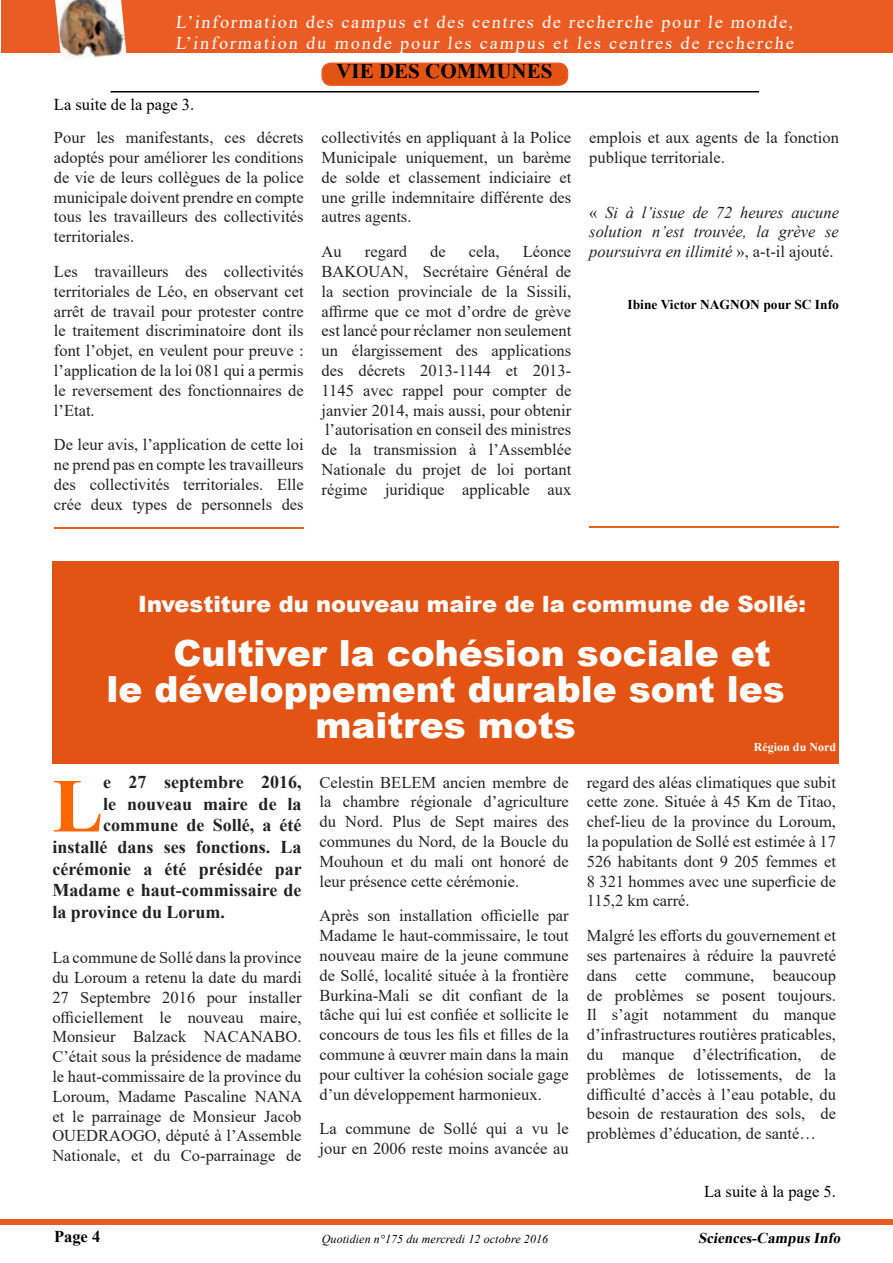
<style>
.page{position:relative;width:893px;height:1263px;background:#fff}
.page>*{position:absolute;margin:0;border:0;box-sizing:border-box;transform-origin:0 0}
.t1{font:700 76.35px "Times New Roman";color:#f60}
.t2{font:900 36px "Arial";color:#fff}
.t3{font:900 22.5px "Arial";color:#fff}
.t4{font:700 21px "Times New Roman";color:#000}
.t5{font:700 18px "Times New Roman";color:#222}
.t6{font:18px/21.6px "Times New Roman";letter-spacing:.105em;color:#fff}
.t7{font:16.5px/19.8px "Times New Roman";color:#222;text-align:justify}
.t8{font:italic 16.5px/19.8px "Times New Roman";color:#222;text-align:justify}
.t9{font:16.5px "Times New Roman";color:#000}
.t10{font:700 16.5px "Times New Roman";color:#000}
.t11{font:italic 700 15px "Times New Roman";color:#000}
.t12{font:700 13.5px "Times New Roman";color:#000}
.t13{font:italic 12px "Times New Roman";letter-spacing:.01em;color:#000}
.t14{font:700 12px "Times New Roman";color:#fff}
.s1{font-style:normal}
</style>
<div class="page">
<div style="left:1px;top:1219px;width:892px;height:6px;background:#ea5c24"></div>
<hr style="left:111px;top:91px;width:648px;height:1px;background:#000">
<div style="left:322px;top:63px;width:245px;height:22px;background:#e35414;border-radius:9px"></div>
<div style="left:321px;top:63px;width:247px;height:23px;border:2px solid #ea5c24;border-radius:9px"></div>
<div style="left:1px;top:0;width:892px;height:53px;background:#ea5c24"></div>
<img style="left:55px;top:0;width:72px;height:60px">
<hr style="left:54px;top:527px;width:250px;height:2px;background:#ea5c24">
<hr style="left:589px;top:526px;width:250px;height:1px;background:#ea5c24">
<div style="left:52px;top:561px;width:787px;height:202px;background:#e35414"></div>
<p class="t6" style="left:175px;top:10px;width:622px">L’information des campus et des centres de recherche pour le monde,<br>L’information du monde pour les campus et les centres de recherche</p>
<p class="t9" style="left:54px;top:93px;width:142px">La suite de la page 3.</p>
<p class="t7" style="left:54px;top:127px;width:251px">Pour les manifestants, ces décrets adoptés pour améliorer les conditions de vie de leurs collègues de la police municipale doivent prendre en compte tous les travailleurs des collectivités territoriales.</p>
<p class="t7" style="left:54px;top:261px;width:251px">Les travailleurs des collectivités territoriales de Léo, en observant cet arrêt de travail pour protester contre le traitement discriminatoire dont ils font l’objet, en veulent pour preuve : l’application de la loi 081 qui a permis le reversement des fonctionnaires de l’Etat.</p>
<p class="t7" style="left:54px;top:434px;width:251px">De leur avis, l’application de cette loi ne prend pas en compte les travailleurs des collectivités territoriales. Elle crée deux types de personnels des</p>
<p class="t4" style="left:336px;top:56px;width:217px">VIE DES COMMUNES</p>
<p class="t7" style="left:322px;top:127px;width:251px">collectivités en appliquant à la Police Municipale uniquement, un barème de solde et classement indiciaire et une grille indemnitaire différente des autres agents.</p>
<p class="t7" style="left:322px;top:241px;width:22px">Au</p>
<p class="t7" style="left:365px;top:241px;width:44px">regard</p>
<p class="t7" style="left:430px;top:241px;width:17px">de</p>
<p class="t7" style="left:469px;top:241px;width:32px">cela,</p>
<p class="t7" style="left:322px;top:241px;width:251px;text-indent:201px">Léonce BAKOUAN, Secrétaire Général de la section provinciale de la Sissili, affirme que ce mot d’ordre de grève est lancé pour réclamer non seulement un élargissement des applications des décrets 2013-1144 et 2013- 1145 avec rappel pour compter de janvier 2014, mais aussi, pour obtenir l’autorisation en conseil des ministres de la transmission à l’Assemblée Nationale du projet de loi portant régime juridique applicable aux</p>
<p class="t7" style="left:589px;top:127px;width:251px">emplois et aux agents de la fonction publique territoriale.</p>
<p class="t8" style="left:589px;top:202px;width:251px"><span class="s1">«</span> Si à l’issue de 72 heures aucune solution n’est trouvée, la grève se poursuivra en illimité <span class="s1">», a-t-il ajouté.</span></p>
<p class="t12" style="left:628px;top:295px;width:213px">Ibine Victor NAGNON pour SC Info</p>
<h3 class="t3" style="left:138px;top:588px;width:669px">Investiture du nouveau maire de la commune de Sollé:</h3>
<h2 class="t2" style="left:174px;top:627px;width:599px">Cultiver la cohésion sociale et</h2>
<h2 class="t2" style="left:107px;top:663px;width:680px">le développement durable sont les</h2>
<h2 class="t2" style="left:315px;top:699px;width:262px">maitres mots</h2>
<h1 class="t1" style="left:52px;top:751px;width:52px">L</h1>
<p class="t5" style="left:103px;top:769px;width:200px">e 27 septembre 2016,</p>
<p class="t5" style="left:103px;top:791px;width:200px">le nouveau maire de la</p>
<p class="t5" style="left:103px;top:812px;width:200px">commune de Sollé, a été</p>
<p class="t5" style="left:52px;top:834px;width:251px">installé dans ses fonctions. La</p>
<p class="t5" style="left:52px;top:856px;width:251px">cérémonie a été présidée par</p>
<p class="t5" style="left:52px;top:877px;width:251px">Madame e haut-commissaire de</p>
<p class="t5" style="left:52px;top:899px;width:174px">la province du Lorum.</p>
<p class="t7" style="left:52px;top:947px;width:252px">La commune de Sollé dans la province du Loroum a retenu la date du mardi 27 Septembre 2016 pour installer officiellement le nouveau maire, Monsieur Balzack NACANABO.<br>C’était sous la présidence de madame le haut-commissaire de la province du Loroum, Madame Pascaline NANA et le parrainage de Monsieur Jacob OUEDRAOGO, député à l’Assemble Nationale, et du Co-parrainage de</p>
<p class="t7" style="left:320px;top:771px;width:251px">Celestin BELEM ancien membre de la chambre régionale d’agriculture du Nord. Plus de Sept maires des communes du Nord, de la Boucle du Mouhoun et du mali ont honoré de leur présence cette cérémonie.</p>
<p class="t7" style="left:320px;top:905px;width:251px">Après son installation officielle par Madame le haut-commissaire, le tout nouveau maire de la jeune commune de Sollé, localité située à la frontière Burkina-Mali se dit confiant de la tâche qui lui est confiée et sollicite le concours de tous les fils et filles de la commune à œuvrer main dans la main pour cultiver la cohésion sociale gage d’un développement harmonieux.</p>
<p class="t7" style="left:320px;top:1118px;width:251px">La commune de Sollé qui a vu le jour en 2006 reste moins avancée au</p>
<p class="t14" style="left:754px;top:738px;width:84px">Région du Nord</p>
<p class="t7" style="left:587px;top:771px;width:251px">regard des aléas climatiques que subit cette zone. Située à 45 Km de Titao, chef-lieu de la province du Loroum, la population de Sollé est estimée à 17<br>526 habitants dont 9 205 femmes et 8 321 hommes avec une superficie de 115,2 km carré.</p>
<p class="t7" style="left:587px;top:925px;width:251px">Malgré les efforts du gouvernement et ses partenaires à réduire la pauvreté dans cette commune, beaucoup de problèmes se posent toujours.<br>Il s’agit notamment du manque d’infrastructures routières praticables, du manque d’électrification, de problèmes de lotissements, de la difficulté d’accès à l’eau potable, du besoin de restauration des sols, de problèmes d’éducation, de santé…</p>
<p class="t9" style="left:704px;top:1180px;width:133px">La suite à la page 5.</p>
<p class="t10" style="left:54px;top:1225px;width:48px">Page 4</p>
<p class="t13" style="left:322px;top:1231px;width:228px">Quotidien n°175 du mercredi 12 octobre 2016</p>
<p class="t11" style="left:698px;top:1227px;width:147px">Sciences-CampusInfo</p>
</div>
